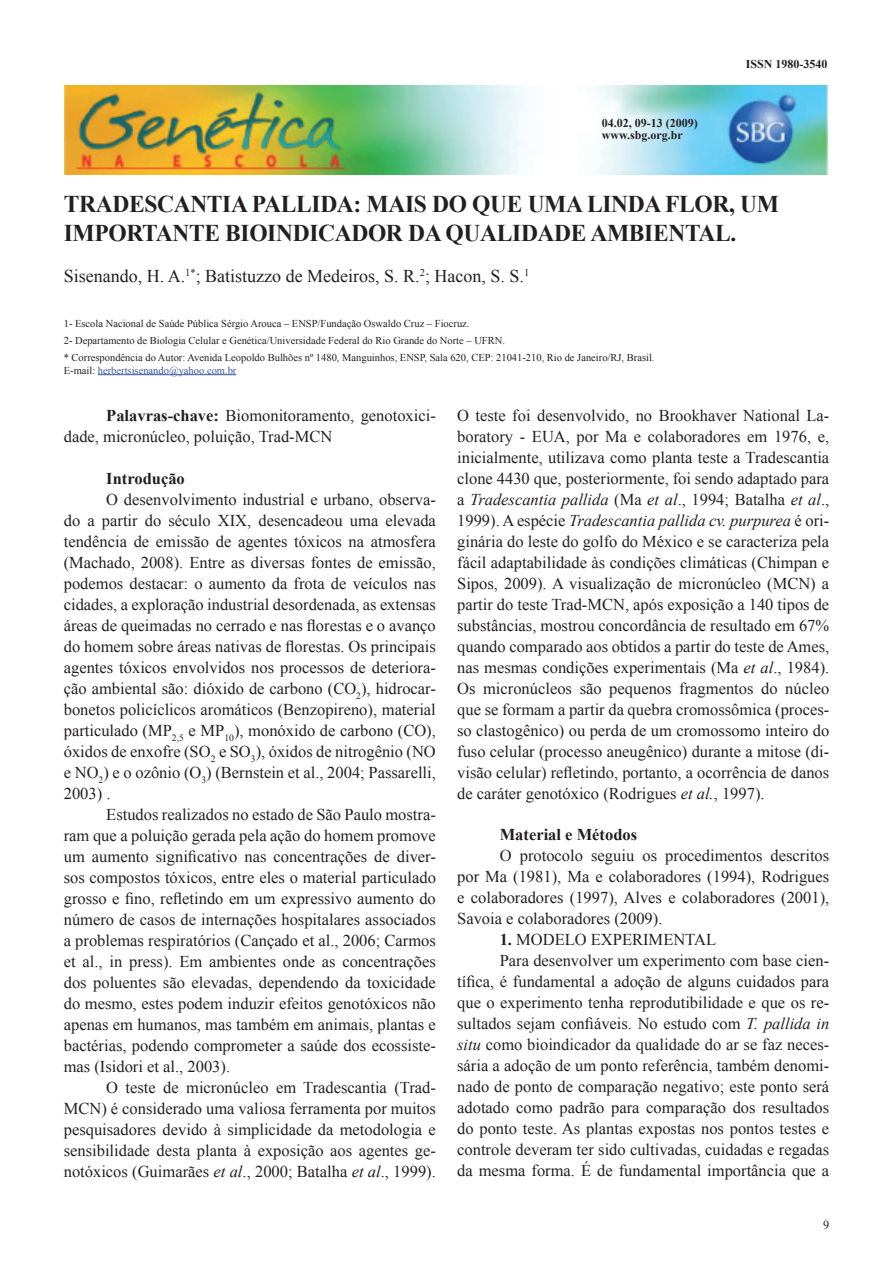
<style>
.page{position:relative;width:893px;height:1263px;background:#fff}
.page>*{position:absolute;margin:0;border:0;box-sizing:border-box;transform-origin:0 0}
.t1{font:700 24px/28.8px "Times New Roman";letter-spacing:-.015em;color:#231f20}
.t2{font:18px "Times New Roman";color:#231f20}
.t3{font:16.5px/21px "Times New Roman";color:#231f20;text-align:justify}
.t4{font:700 16.5px "Times New Roman";color:#231f20}
.t5{font:12.3px "Times New Roman";color:#231f20}
.t6{font:700 12px/12px "Times New Roman";color:#231f20}
.t7{font:10.5px/16.8px "Times New Roman";color:#231f20}
.t8{font:10.5px "Times New Roman";color:#3853a3}
.s1{color:#231f20}
.s2{font-style:italic}
.s3{font-weight:700}
</style>
<div class="page">
<img style="left:64px;top:85px;width:764px;height:89px">
<hr style="left:98px;top:374px;width:138px;height:1px;background:#3853a3">
<p class="t6" style="left:602px;top:117px;width:97px">04.02, 09-13 (2009)<br>WWW.SBG.ORG.BR</p>
<p class="t6" style="left:746px;top:57px;width:83px">ISSN 1980-3540</p>
<h1 class="t1" style="left:64px;top:189px;width:717px">TRADES CANTIA PALLIDA: MAIS DO QUE UMA LINDA FLOR, UM<br>IMPORTANTE BIOINDICADOR DA QUALIDADE AMBIENTAL.</h1>
<p class="t2" style="left:64px;top:264px;width:467px">Sisenando, H. A.<sup>1*</sup>; Batistuzzo de Medeiros, S. R.<sup>2</sup>; Hacon, S. S.<sup>1</sup></p>
<p class="t7" style="left:64px;top:315px;width:592px">1- Escola Nacional de Saúde Pública Sérgio Arouca – ENSP/Fundação Oswaldo Cruz – Fiocruz.<br>2- Departamento de Biologia Celular e Genética/Universidade Federal do Rio Grande do Norte – UFRN.<br>* Correspondência do Autor: Avenida Leopoldo Bulhões nº 1480, Manguinhos, ENSP, Sala 620, CEP: 21041-210, Rio de Janeiro/RJ, Brasil.</p>
<p class="t8" style="left:64px;top:363px;width:174px"><span class="s1">E-mail:</span> herbertsisenando@yahoo.com.br</p>
<p class="t3" style="left:457px;top:404px;width:374px">O teste foi desenvolvido, no Brookhaver National La&shy;boratory - EUA, por Ma e colaboradores em 1976, e, inicialmente, utilizava como planta teste a Tradescantia clone 4430 que, posteriormente, foi sendo adaptado para a <span class="s2">Tradescantia pallida</span> (Ma <span class="s2">et al</span>., 1994; Batalha <span class="s2">et al</span>., 1999). A espécie <span class="s2">Tradescantia pallida cv. purpurea</span> é ori&shy;ginária do leste do golfo do México e se caracteriza pela fácil adaptabilidade às condições climáticas (Chimpan e Sipos, 2009). A visualização de micronúcleo (MCN) a partir do teste Trad-MCN, após exposição a 140 tipos de substâncias, mostrou concordância de resultado em 67% quando comparado aos obtidos a partir do teste de Ames, nas mesmas condições experimentais (Ma <span class="s2">et al</span>., 1984).<br>Os micronúcleos são pequenos fragmentos do núcleo que se formam a partir da quebra cromossômica (proces&shy;so clastogênico) ou perda de um cromossomo inteiro do fuso celular (processo aneugênico) durante a mitose (di&shy;visão celular) refletindo, portanto, a ocorrência de danos de caráter genotóxico (Rodrigues <span class="s2">et al.</span>, 1997).</p>
<p class="t4" style="left:500px;top:823px;width:139px">MATERIAL E MÉTODOS</p>
<p class="t3" style="left:457px;top:844px;width:374px;text-indent:43px">O protocolo seguiu os procedimentos descritos por Ma (1981), Ma e colaboradores (1994), Rodrigues e colaboradores (1997), Alves e colaboradores (2001), Savoia e colaboradores (2009).</p>
<p class="t3" style="left:500px;top:928px;width:218px"><span class="s3">1.</span> MODELO EXPERIMENTAL</p>
<p class="t3" style="left:500px;top:949px;width:331px">Para desenvolver um experimento com base cien-</p>
<p class="t3" style="left:457px;top:970px;width:374px">tífica, é fundamental a adoção de alguns cuidados para</p>
<p class="t3" style="left:457px;top:991px;width:374px">que o experimento tenha reprodutibilidade e que os re-</p>
<p class="t3" style="left:457px;top:1012px;width:374px">sultados sejam confiáveis. No estudo com <span class="s2">T. pallida in</span></p>
<p class="t3" style="left:457px;top:1033px;width:374px"><span class="s2">situ</span> como bioindicador da qualidade do ar se faz neces-</p>
<p class="t3" style="left:457px;top:1054px;width:374px">sária a adoção de um ponto referência, também denomi-</p>
<p class="t3" style="left:457px;top:1075px;width:374px">nado de ponto de comparação negativo; este ponto será</p>
<p class="t3" style="left:457px;top:1096px;width:374px">adotado como padrão para comparação dos resultados</p>
<p class="t3" style="left:457px;top:1117px;width:374px">do ponto teste. As plantas expostas nos pontos testes e</p>
<p class="t3" style="left:457px;top:1138px;width:374px">controle deveram ter sido cultivadas, cuidadas e regadas</p>
<p class="t3" style="left:457px;top:1159px;width:374px">da mesma forma. É de fundamental importância que a</p>
<p class="t3" style="left:64px;top:404px;width:374px;text-indent:43px"><span class="s3">PALAVRAS-CHAVE:</span> Biomonitoramento, genotoxici&shy;dade, micronúcleo, poluição, Trad-MCN</p>
<p class="t4" style="left:106px;top:467px;width:80px">INTRODUÇÃO</p>
<p class="t3" style="left:64px;top:488px;width:374px;text-indent:43px">O desenvolvimento industrial e urbano, observa&shy;do a partir do século XIX, desencadeou uma elevada tendência de emissão de agentes tóxicos na atmosfera (Machado, 2008). Entre as diversas fontes de emissão, podemos destacar: o aumento da frota de veículos nas cidades, a exploração industrial desordenada, as extensas áreas de queimadas no cerrado e nas florestas e o avanço do homem sobre áreas nativas de florestas. Os principais agentes tóxicos envolvidos nos processos de deteriora&shy;ção ambiental são: dióxido de carbono (CO<sub>2</sub>), hidrocar&shy;bonetos policíclicos aromáticos (Benzopireno), material particulado (MP<sub>2,5</sub> e MP<sub>10</sub>), monóxido de carbono (CO), óxidos de enxofre (SO<sub>2</sub> e SO<sub>3</sub>), óxidos de nitrogênio (NO e NO<sub>2</sub>) e o ozônio (O<sub>3</sub>) (Bernstein et al., 2004; Passarelli, 2003) .</p>
<p class="t3" style="left:64px;top:803px;width:374px;text-indent:43px">Estudos realizados no estado de São Paulo mostra&shy;ram que a poluição gerada pela ação do homem promove um aumento significativo nas concentrações de diver&shy;sos compostos tóxicos, entre eles o material particulado grosso e fino, refletindo em um expressivo aumento do número de casos de internações hospitalares associados a problemas respiratórios (Cançado et al., 2006; Carmos et al., in press). Em ambientes onde as concentrações dos poluentes são elevadas, dependendo da toxicidade do mesmo, estes podem induzir efeitos genotóxicos não apenas em humanos, mas também em animais, plantas e bactérias, podendo comprometer a saúde dos ecossiste&shy;mas (Isidori et al., 2003).</p>
<p class="t3" style="left:64px;top:1076px;width:374px;text-indent:43px">O teste de micronúcleo em Tradescantia (Trad-MCN) é considerado uma valiosa ferramenta por muitos pesquisadores devido à simplicidade da metodologia e sensibilidade desta planta à exposição aos agentes ge&shy;notóxicos (Guimarães <span class="s2">et al</span>., 2000; Batalha <span class="s2">et al</span>., 1999).</p>
<p class="t5" style="left:823px;top:1216px;width:8px">9</p>
</div>
